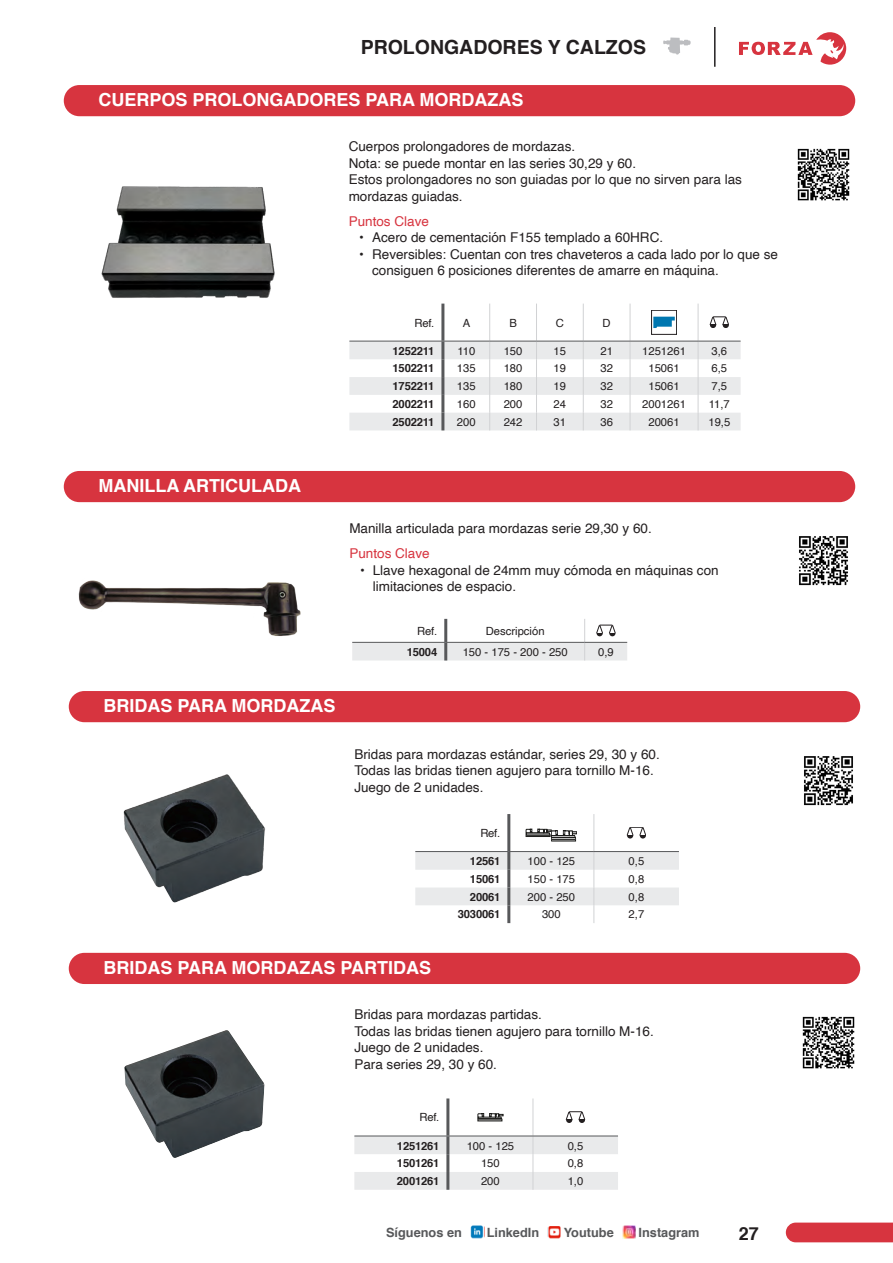
<style>
.page{position:relative;width:893px;height:1263px;background:#fff}
.page>*{position:absolute;margin:0;border:0;box-sizing:border-box;transform-origin:0 0}
.t1{font:700 19.5px "Helvetica";color:#231f20}
.TITU_PRODUCTO{font:700 18px "Helvetica";color:#fff}
.t2{font:700 18px "Helvetica";color:#231f20}
.descripcion_global_p{font:13.5px/16.5px "Helvetica";color:#231f20}
.titulo_rojo{font:13.5px "Helvetica";color:#d7343f}
.t3{font:700 12.75px "Helvetica";color:#57585a}
.texto_just_cent_tabl{font:11.25px "Helvetica";color:#231f20}
.ref_tabla{font:700 11.25px "Helvetica";letter-spacing:-.02em;color:#231f20}
.ref_tabla_-_Copia{font:11.25px "Helvetica";letter-spacing:-.02em;color:#231f20}
.encabezado_tabla{font:11.25px "Helvetica";color:#231f20}
</style>
<div class="page">
<svg style="left:786px;top:1222px;width:107px;height:20px;background:#d83d48"></svg>
<svg style="left:739px;top:32px;width:107px;height:33px"></svg>
<hr style="left:714px;top:27px;width:1px;height:40px;background:#231f20">
<img style="left:623px;top:1225px;width:12px;height:14px">
<svg style="left:548px;top:1226px;width:13px;height:12px"></svg>
<img style="left:470px;top:1225px;width:14px;height:13px">
<svg style="left:663px;top:38px;width:28px;height:17px"></svg>
<svg style="left:349px;top:304px;width:392px;height:126px"></svg>
<img style="left:797px;top:148px;width:53px;height:53px">
<div style="left:64px;top:85px;width:791px;height:31px;background:#d7343f;border-radius:16px"></div>
<img style="left:78px;top:580px;width:223px;height:56px">
<svg style="left:352px;top:619px;width:275px;height:41px"></svg>
<img style="left:799px;top:536px;width:49px;height:50px">
<div style="left:64px;top:471px;width:791px;height:31px;background:#d7343f;border-radius:16px"></div>
<img style="left:123px;top:774px;width:142px;height:129px">
<img style="left:124px;top:1030px;width:141px;height:128px">
<svg style="left:415px;top:814px;width:264px;height:109px"></svg>
<img style="left:804px;top:756px;width:49px;height:50px">
<div style="left:69px;top:691px;width:791px;height:31px;background:#d7343f;border-radius:16px"></div>
<svg style="left:354px;top:1098px;width:264px;height:92px"></svg>
<img style="left:802px;top:1016px;width:53px;height:53px">
<div style="left:69px;top:953px;width:791px;height:31px;background:#d7343f;border-radius:16px"></div>
<img style="left:101px;top:186px;width:174px;height:112px">
<p class="t1" style="left:361px;top:31px;width:287px">PROLONGADORES Y CALZOS</p>
<p class="TITU_PRODUCTO" style="left:98px;top:85px;width:427px">CUERPOS PROLONGADORES PARA MORDAZAS</p>
<p class="descripcion_global_p" style="left:349px;top:139px;width:395px">Cuerpos prolongadores de mordazas.<br>Nota: se puede montar en las series 30,29 y 60.<br>Estos prolongadores no son guiadas por lo que no sirven para las mordazas guiadas.</p>
<p class="titulo_rojo" style="left:349px;top:211px;width:82px">Puntos Clave</p>
<p class="descripcion_global_p" style="left:359px;top:230px;width:305px">• Acero de cementación F155 templado a 60HRC.</p>
<p class="descripcion_global_p" style="left:372px;top:246px;width:407px;text-indent:-13px">• Reversibles: Cuentan con tres chaveteros a cada lado por lo que se consiguen 6 posiciones diferentes de amarre en máquina.</p>
<p class="ref_tabla_-_Copia" style="left:414px;top:314px;width:21px">Ref.</p>
<p class="encabezado_tabla" style="left:463px;top:314px;width:9px">A</p>
<p class="encabezado_tabla" style="left:509px;top:314px;width:9px">B</p>
<p class="encabezado_tabla" style="left:556px;top:314px;width:10px">C</p>
<p class="encabezado_tabla" style="left:603px;top:314px;width:10px">D</p>
<p class="ref_tabla" style="left:393px;top:342px;width:43px">1252211</p>
<p class="texto_just_cent_tabl" style="left:457px;top:342px;width:19px">110</p>
<p class="texto_just_cent_tabl" style="left:504px;top:342px;width:20px">150</p>
<p class="texto_just_cent_tabl" style="left:554px;top:342px;width:14px">15</p>
<p class="texto_just_cent_tabl" style="left:600px;top:342px;width:14px">21</p>
<p class="texto_just_cent_tabl" style="left:642px;top:342px;width:45px">1251261</p>
<p class="texto_just_cent_tabl" style="left:711px;top:342px;width:17px">3,6</p>
<p class="ref_tabla" style="left:393px;top:359px;width:43px">1502211</p>
<p class="texto_just_cent_tabl" style="left:457px;top:360px;width:20px">135</p>
<p class="texto_just_cent_tabl" style="left:504px;top:360px;width:20px">180</p>
<p class="texto_just_cent_tabl" style="left:554px;top:360px;width:14px">19</p>
<p class="texto_just_cent_tabl" style="left:600px;top:360px;width:14px">32</p>
<p class="texto_just_cent_tabl" style="left:648px;top:360px;width:33px">15061</p>
<p class="texto_just_cent_tabl" style="left:711px;top:360px;width:17px">6,5</p>
<p class="ref_tabla" style="left:393px;top:377px;width:43px">1752211</p>
<p class="texto_just_cent_tabl" style="left:457px;top:378px;width:20px">135</p>
<p class="texto_just_cent_tabl" style="left:504px;top:378px;width:20px">180</p>
<p class="texto_just_cent_tabl" style="left:554px;top:378px;width:14px">19</p>
<p class="texto_just_cent_tabl" style="left:600px;top:378px;width:14px">32</p>
<p class="texto_just_cent_tabl" style="left:648px;top:378px;width:33px">15061</p>
<p class="texto_just_cent_tabl" style="left:711px;top:378px;width:17px">7,5</p>
<p class="ref_tabla" style="left:393px;top:395px;width:43px">2002211</p>
<p class="texto_just_cent_tabl" style="left:457px;top:395px;width:20px">160</p>
<p class="texto_just_cent_tabl" style="left:504px;top:395px;width:20px">200</p>
<p class="texto_just_cent_tabl" style="left:554px;top:395px;width:14px">24</p>
<p class="texto_just_cent_tabl" style="left:600px;top:395px;width:14px">32</p>
<p class="texto_just_cent_tabl" style="left:642px;top:395px;width:45px">2001261</p>
<p class="texto_just_cent_tabl" style="left:709px;top:395px;width:23px">11,7</p>
<p class="ref_tabla" style="left:393px;top:413px;width:43px">2502211</p>
<p class="texto_just_cent_tabl" style="left:457px;top:413px;width:20px">200</p>
<p class="texto_just_cent_tabl" style="left:504px;top:413px;width:20px">242</p>
<p class="texto_just_cent_tabl" style="left:554px;top:413px;width:14px">31</p>
<p class="texto_just_cent_tabl" style="left:600px;top:413px;width:14px">36</p>
<p class="texto_just_cent_tabl" style="left:648px;top:413px;width:33px">20061</p>
<p class="texto_just_cent_tabl" style="left:708px;top:413px;width:23px">19,5</p>
<p class="TITU_PRODUCTO" style="left:98px;top:471px;width:204px">MANILLA ARTICULADA</p>
<p class="descripcion_global_p" style="left:349px;top:521px;width:304px">Manilla articulada para mordazas serie 29,30 y 60.</p>
<p class="titulo_rojo" style="left:349px;top:543px;width:82px">Puntos Clave</p>
<p class="descripcion_global_p" style="left:373px;top:562px;width:347px;text-indent:-13px">• Llave hexagonal de 24mm muy cómoda en máquinas con limitaciones de espacio.</p>
<p class="ref_tabla_-_Copia" style="left:417px;top:622px;width:21px">Ref.</p>
<p class="encabezado_tabla" style="left:486px;top:622px;width:60px">Descripción</p>
<p class="ref_tabla" style="left:407px;top:643px;width:32px">15004</p>
<p class="texto_just_cent_tabl" style="left:463px;top:643px;width:107px">150 - 175 - 200 - 250</p>
<p class="texto_just_cent_tabl" style="left:598px;top:643px;width:17px">0,9</p>
<p class="TITU_PRODUCTO" style="left:103px;top:691px;width:234px">BRIDAS PARA MORDAZAS</p>
<p class="descripcion_global_p" style="left:354px;top:746px;width:307px">Bridas para mordazas estándar, series 29, 30 y 60.<br>Todas las bridas tienen agujero para tornillo M-16.<br>Juego de 2 unidades.</p>
<p class="ref_tabla_-_Copia" style="left:480px;top:824px;width:21px">Ref.</p>
<p class="ref_tabla" style="left:470px;top:852px;width:32px">12561</p>
<p class="texto_just_cent_tabl" style="left:528px;top:852px;width:49px">100 - 125</p>
<p class="texto_just_cent_tabl" style="left:629px;top:852px;width:17px">0,5</p>
<p class="ref_tabla" style="left:470px;top:870px;width:32px">15061</p>
<p class="texto_just_cent_tabl" style="left:528px;top:870px;width:49px">150 - 175</p>
<p class="texto_just_cent_tabl" style="left:629px;top:870px;width:17px">0,8</p>
<p class="ref_tabla" style="left:470px;top:887px;width:32px">20061</p>
<p class="texto_just_cent_tabl" style="left:528px;top:888px;width:49px">200 - 250</p>
<p class="texto_just_cent_tabl" style="left:629px;top:888px;width:17px">0,8</p>
<p class="ref_tabla" style="left:458px;top:905px;width:44px">3030061</p>
<p class="texto_just_cent_tabl" style="left:542px;top:906px;width:20px">300</p>
<p class="texto_just_cent_tabl" style="left:629px;top:906px;width:17px">2,7</p>
<p class="TITU_PRODUCTO" style="left:103px;top:953px;width:329px">BRIDAS PARA MORDAZAS PARTIDAS</p>
<p class="descripcion_global_p" style="left:354px;top:1007px;width:301px">Bridas para mordazas partidas.<br>Todas las bridas tienen agujero para tornillo M-16.<br>Juego de 2 unidades.</p>
<p class="descripcion_global_p" style="left:354px;top:1056px;width:144px">Para series 29, 30 y 60.</p>
<p class="ref_tabla_-_Copia" style="left:419px;top:1109px;width:21px">Ref.</p>
<p class="ref_tabla" style="left:397px;top:1136px;width:44px">1251261</p>
<p class="texto_just_cent_tabl" style="left:467px;top:1137px;width:49px">100 - 125</p>
<p class="texto_just_cent_tabl" style="left:568px;top:1137px;width:17px">0,5</p>
<p class="ref_tabla" style="left:397px;top:1154px;width:44px">1501261</p>
<p class="texto_just_cent_tabl" style="left:481px;top:1155px;width:20px">150</p>
<p class="texto_just_cent_tabl" style="left:568px;top:1155px;width:17px">0,8</p>
<p class="ref_tabla" style="left:397px;top:1172px;width:44px">2001261</p>
<p class="texto_just_cent_tabl" style="left:481px;top:1172px;width:20px">200</p>
<p class="texto_just_cent_tabl" style="left:568px;top:1172px;width:17px">1,0</p>
<p class="t3" style="left:386px;top:1222px;width:77px">Síguenos en</p>
<p class="t3" style="left:487px;top:1222px;width:54px">LinkedIn</p>
<p class="t3" style="left:564px;top:1222px;width:52px">Youtube</p>
<p class="t3" style="left:639px;top:1222px;width:62px">Instagram</p>
<h2 class="t2" style="left:739px;top:1219px;width:22px">27</h2>
</div>
